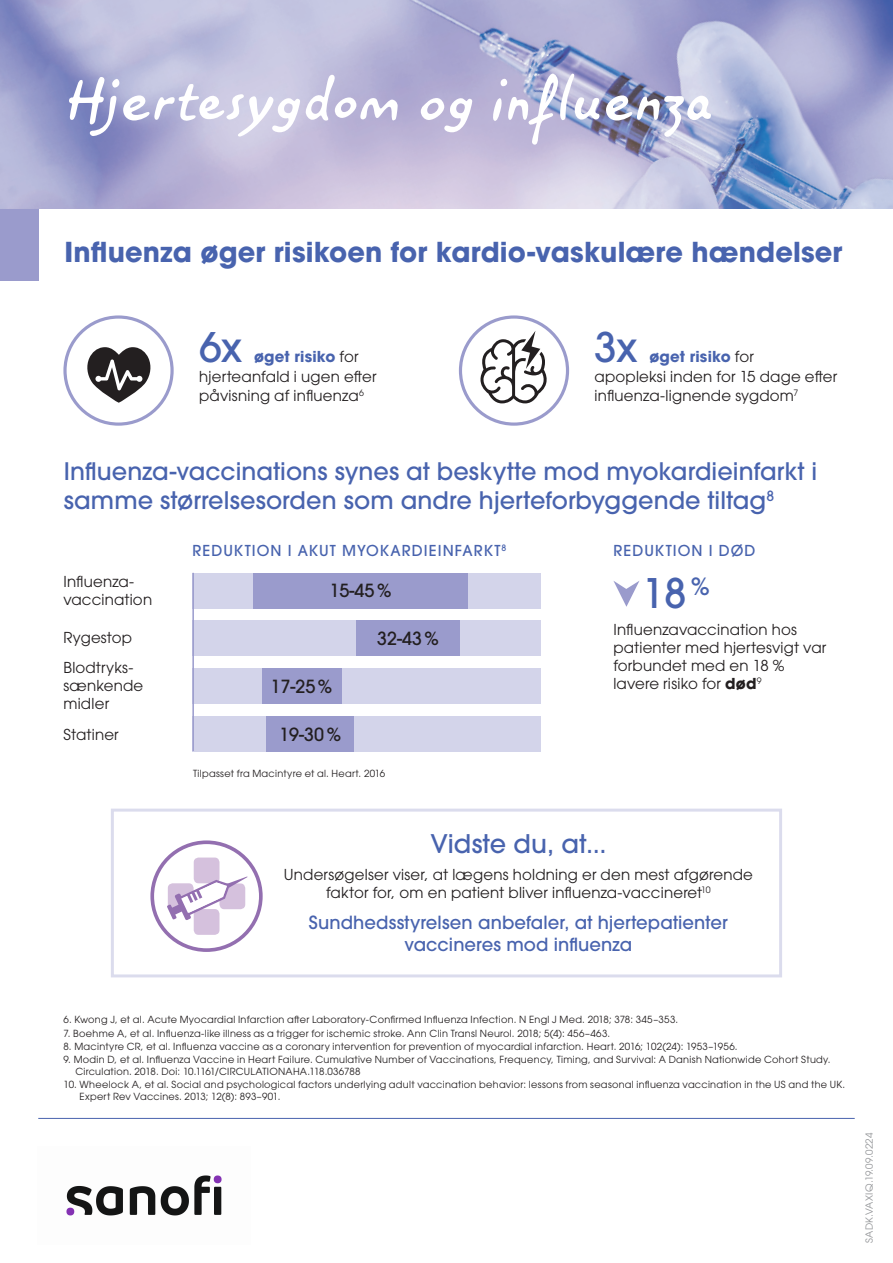
<style>
.page{position:relative;width:893px;height:1263px;background:#fff}
.page>*{position:absolute;margin:0;border:0;box-sizing:border-box;transform-origin:0 0}
.Sanofi_script_ots{font:52.05px "Sanofi Script";color:#fff}
.leipis2{font:500 40.5px "ITC Avant Garde Pro";color:#4863ae}
.otsikko{font:700 27.3px "Avant Garde";letter-spacing:.005em;color:#4863ae}
.alaotsikko{font:500 25.5px "ITC Avant Garde Pro";letter-spacing:.005em;color:#4863ae}
.alaotsikko-2{font:500 24px/28.5px "ITC Avant Garde Pro";letter-spacing:.005em;color:#4863ae}
.t1{font:500 23.55px "ITC Avant Garde Pro";color:#4863ae}
.leipis{font:500 18px/22.5px "ITC Avant Garde Pro";letter-spacing:.005em;color:#4863ae;text-align:center}
.leipis-2{font:500 18px "ITC Avant Garde Pro";color:#231f20}
.leipis-3{font:15px/18px "ITC Avant Garde Pro";letter-spacing:.01em;color:#231f20}
.leipis2-2{font:15px/19.5px "ITC Avant Garde Pro";letter-spacing:.01em;color:#231f20}
.caps_pieni{font:500 15px "ITC Avant Garde Pro";letter-spacing:.07em;color:#4863ae}
.viite{font:9.75px/12px "ITC Avant Garde Pro";letter-spacing:.03em;color:#231f20}
.viite-2{font:9.75px "ITC Avant Garde Pro";letter-spacing:.025em;color:#939598}
.s1{font-weight:700;color:#4863ae}
.s2{font-weight:700}
</style>
<div class="page">
<div style="left:0;top:208px;width:38px;height:73px;background:#9a9bcc"></div>
<img style="left:0;top:0;width:893px;height:208px">
<div style="left:192px;top:573px;width:349px;height:35px;background:#d3d4ea"></div>
<div style="left:192px;top:620px;width:349px;height:36px;background:#d3d4ea"></div>
<div style="left:192px;top:668px;width:349px;height:35px;background:#d3d4ea"></div>
<div style="left:192px;top:716px;width:349px;height:36px;background:#d3d4ea"></div>
<div style="left:254px;top:573px;width:214px;height:35px;background:#9a9bcc"></div>
<div style="left:357px;top:620px;width:103px;height:36px;background:#9a9bcc"></div>
<div style="left:262px;top:668px;width:79px;height:35px;background:#9a9bcc"></div>
<div style="left:266px;top:716px;width:88px;height:36px;background:#9a9bcc"></div>
<hr style="left:192px;top:573px;width:2px;height:178px;background:#9a9bcc">
<div style="left:150px;top:840px;width:113px;height:112px;border:4px solid #936fb0;border-radius:50%"></div>
<div style="left:194px;top:857px;width:25px;height:26px;background:#d5c1dd;border-radius:5px"></div>
<div style="left:194px;top:909px;width:25px;height:26px;background:#d5c1dd;border-radius:5px"></div>
<svg style="left:167px;top:876px;width:80px;height:44px"></svg>
<div style="left:459px;top:315px;width:110px;height:111px;border:3px solid #9a9bcc;border-radius:50%"></div>
<div style="left:63px;top:315px;width:111px;height:111px;border:3px solid #9a9bcc;border-radius:50%"></div>
<svg style="left:480px;top:331px;width:67px;height:72px"></svg>
<svg style="left:87px;top:347px;width:64px;height:56px"></svg>
<svg style="left:613px;top:581px;width:26px;height:26px"></svg>
<hr style="left:38px;top:1118px;width:817px;height:1px;background:#4863ae">
<img style="left:66px;top:1175px;width:156px;height:41px">
<p class="Sanofi_script_ots" style="left:64px;top:71px;width:650px">Hjertesygdom og influenza</p>
<p class="otsikko" style="left:65px;top:234px;width:779px">Influenza øger risikoen for kardio-vaskulære hændelser</p>
<p class="leipis2" style="left:199px;top:321px;width:45px">6x</p>
<p class="leipis2-2" style="left:199px;top:347px;width:179px;text-indent:55px"><span class="s1">øget risiko</span> for hjerteanfald i ugen efter påvisning af influenza<sup>6</sup></p>
<p class="leipis2" style="left:595px;top:321px;width:44px">3x</p>
<p class="leipis2-2" style="left:595px;top:347px;width:244px;text-indent:55px"><span class="s1">øget risiko</span> for<br>apopleksi inden for 15 dage efter influenza-lignende sygdom<sup>7</sup></p>
<p class="alaotsikko-2" style="left:64px;top:457px;width:755px">Influenza-vaccinations synes at beskytte mod myokardieinfarkt i samme størrelsesorden som andre hjerteforbyggende tiltag<sup>8</sup></p>
<p class="leipis-3" style="left:63px;top:573px;width:72px">Influenza-</p>
<p class="leipis-3" style="left:63px;top:591px;width:90px">vaccination</p>
<p class="leipis-3" style="left:63px;top:628px;width:70px">Rygestop</p>
<p class="leipis-3" style="left:63px;top:658px;width:71px">Blodtryks-</p>
<p class="leipis-3" style="left:63px;top:676px;width:81px">sænkende</p>
<p class="leipis-3" style="left:63px;top:694px;width:47px">midler</p>
<p class="leipis-3" style="left:63px;top:725px;width:57px">Statiner</p>
<p class="caps_pieni" style="left:192px;top:541px;width:315px">REDUKTION I AKUT MYOKARDIEINFARKT<sup>8</sup></p>
<p class="caps_pieni" style="left:613px;top:541px;width:144px">REDUKTION I DØD</p>
<p class="leipis-2" style="left:330px;top:579px;width:64px">15-45%</p>
<p class="t1" style="left:690px;top:571px;width:21px">%</p>
<p class="leipis-2" style="left:377px;top:626px;width:64px">32-43%</p>
<p class="leipis2" style="left:642px;top:568px;width:46px">18</p>
<p class="leipis-3" style="left:613px;top:620px;width:214px">Influenzavaccination hos patienter med hjertesvigt var forbundet med en 18 % lavere risiko for <span class="s2">død</span><sup>9</sup></p>
<p class="leipis-2" style="left:270px;top:674px;width:64px">17-25%</p>
<p class="leipis-2" style="left:279px;top:722px;width:64px">19-30%</p>
<p class="viite" style="left:193px;top:767px;width:194px">Tilpasset fra Macintyre et al. Heart. 2016</p>
<p class="alaotsikko" style="left:430px;top:828px;width:178px">Vidste du, at...</p>
<p class="leipis-3" style="left:284px;top:865px;width:471px;text-align:center">Undersøgelser viser, at lægens holdning er den mest afgørende faktor for, om en patient bliver influenza-vaccineret<sup>10</sup></p>
<p class="leipis" style="left:309px;top:911px;width:420px">Sundhedsstyrelsen anbefaler, at hjertepatienter vaccineres mod influenza</p>
<p class="viite" style="left:63px;top:1014px;width:616px">6. Kwong J, et al. Acute Myocardial Infarction after Laboratory-Confirmed Influenza Infection. N Engl J Med. 2018; 378: 345–353.</p>
<p class="viite" style="left:63px;top:1027px;width:548px">7. Boehme A, et al. Influenza-like illness as a trigger for ischemic stroke. Ann Clin Transl Neurol. 2018; 5(4): 456–463.</p>
<p class="viite" style="left:63px;top:1040px;width:676px">8. Macintyre CR, et al. Influenza vaccine as a coronary intervention for prevention of myocardial infarction. Heart. 2016; 102(24): 1953–1956.</p>
<p class="viite" style="left:75px;top:1053px;width:757px;text-indent:-12px">9. Modin D, et al. Influenza Vaccine in Heart Failure. Cumulative Number of Vaccinations, Frequency, Timing, and Survival: A Danish Nationwide Cohort Study.<br>Circulation. 2018. Doi: 10.1161/CIRCULATIONAHA.118.036788</p>
<p class="viite" style="left:80px;top:1079px;width:767px;text-indent:-16px">10. Wheelock A, et al. Social and psychological factors underlying adult vaccination behavior: lessons from seasonal influenza vaccination in the US and the UK.<br>Expert Rev Vaccines. 2013; 12(8): 893–901.</p>
<p class="viite-2" style="left:863px;top:1243px;width:112px;rotate:-90deg">SADK.VAXIQ.19.09.0224</p>
</div>
